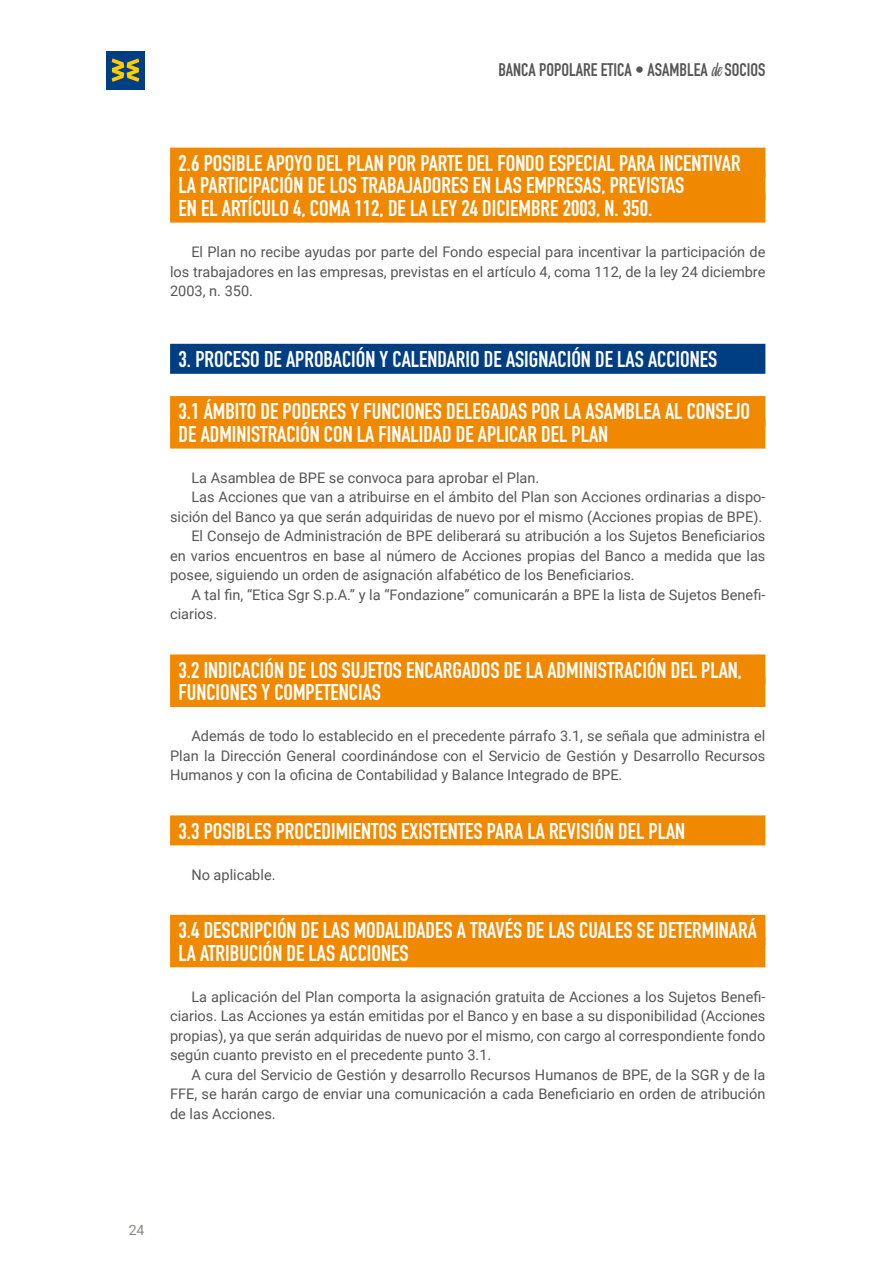
<style>
.page{position:relative;width:893px;height:1263px;background:#fff}
.page>*{position:absolute;margin:0;border:0;box-sizing:border-box;transform-origin:0 0}
.t1{font:22.5px/22.5px "DIN Engschrift Std";color:#fff}
.t2{font:18px "DIN Engschrift Std";color:#565656}
.t3{font:14.55px/19.5px "Roboto";color:#565656;text-align:justify}
.t4{font:14.1px "Roboto";color:#878786}
.s1{font-family:"Linotype Gneisenauette";font-weight:300}
</style>
<div class="page">
<div style="left:106px;top:51px;width:39px;height:38px;background:#003e84"></div>
<svg style="left:112px;top:58px;width:27px;height:24px"></svg>
<div style="left:170px;top:148px;width:595px;height:30px;background:#f18900"></div>
<div style="left:170px;top:170px;width:595px;height:30px;background:#f18900"></div>
<div style="left:170px;top:193px;width:595px;height:30px;background:#f18900"></div>
<div style="left:170px;top:344px;width:595px;height:30px;background:#003e84"></div>
<div style="left:170px;top:396px;width:595px;height:30px;background:#f18900"></div>
<div style="left:170px;top:419px;width:595px;height:30px;background:#f18900"></div>
<div style="left:170px;top:654px;width:595px;height:30px;background:#f18900"></div>
<div style="left:170px;top:677px;width:595px;height:30px;background:#f18900"></div>
<div style="left:170px;top:815px;width:595px;height:30px;background:#f18900"></div>
<div style="left:170px;top:915px;width:595px;height:30px;background:#f18900"></div>
<div style="left:170px;top:937px;width:595px;height:30px;background:#f18900"></div>
<p class="t2" style="left:498px;top:59px;width:269px">BANCA POPOLARE ETICA • ASAMBLEA <span class="s1">de</span> SOCIOS</p>
<h1 class="t1" style="left:179px;top:152px;width:564px">2.6 POSIBLE APOYO DEL PLAN POR PARTE DEL FONDO ESPECIAL PARA INCENTIVAR<br>LA PARTICIPACIÓN DE LOS TRABAJADORES EN LAS EMPRESAS, PREVISTAS<br>EN EL ARTÍCULO 4, COMA 112, DE LA LEY 24 DICIEMBRE 2003, N. 350.</h1>
<p class="t3" style="left:170px;top:242px;width:597px;text-indent:21px">El Plan no recibe ayudas por parte del Fondo especial para incentivar la participación de los trabajadores en las empresas, previstas en el artículo 4, coma 112, de la ley 24 diciembre 2003, n. 350.</p>
<h1 class="t1" style="left:179px;top:348px;width:540px">3. PROCESO DE APROBACIÓN Y CALENDARIO DE ASIGNACIÓN DE LAS ACCIONES</h1>
<h1 class="t1" style="left:179px;top:400px;width:573px">3.1 ÁMBITO DE PODERES Y FUNCIONES DELEGADAS POR LA ASAMBLEA AL CONSEJO<br>DE ADMINISTRACIÓN CON LA FINALIDAD DE APLICAR DEL PLAN</h1>
<p class="t3" style="left:191px;top:467px;width:350px">La Asamblea de BPE se convoca para aprobar el Plan.</p>
<p class="t3" style="left:191px;top:487px;width:576px">Las Acciones que van a atribuirse en el ámbito del Plan son Acciones ordinarias a dispo-</p>
<p class="t3" style="left:170px;top:506px;width:594px">sición del Banco ya que serán adquiridas de nuevo por el mismo (Acciones propias de BPE).</p>
<p class="t3" style="left:191px;top:526px;width:576px">El Consejo de Administración de BPE deliberará su atribución a los Sujetos Beneficiarios</p>
<p class="t3" style="left:170px;top:545px;width:597px">en varios encuentros en base al número de Acciones propias del Banco a medida que las</p>
<p class="t3" style="left:170px;top:565px;width:466px">posee, siguiendo un orden de asignación alfabético de los Beneficiarios.</p>
<p class="t3" style="left:191px;top:584px;width:576px">A tal fin, “Etica Sgr S.p.A.” y la “Fondazione” comunicarán a BPE la lista de Sujetos Benefi-</p>
<p class="t3" style="left:170px;top:604px;width:49px">ciarios.</p>
<h1 class="t1" style="left:179px;top:659px;width:565px">3.2 INDICACIÓN DE LOS SUJETOS ENCARGADOS DE LA ADMINISTRACIÓN DEL PLAN,<br>FUNCIONES Y COMPETENCIAS</h1>
<p class="t3" style="left:170px;top:726px;width:597px;text-indent:21px">Además de todo lo establecido en el precedente párrafo 3.1, se señala que administra el Plan la Dirección General coordinándose con el Servicio de Gestión y Desarrollo Recursos Humanos y con la oficina de Contabilidad y Balance Integrado de BPE.</p>
<h1 class="t1" style="left:179px;top:820px;width:508px">3.3 POSIBLES PROCEDIMIENTOS EXISTENTES PARA LA REVISIÓN DEL PLAN</h1>
<p class="t3" style="left:191px;top:864px;width:86px">No aplicable.</p>
<h1 class="t1" style="left:179px;top:919px;width:580px">3.4 DESCRIPCIÓN DE LAS MODALIDADES A TRAVÉS DE LAS CUALES SE DETERMINARÁ<br>LA ATRIBUCIÓN DE LAS ACCIONES</h1>
<p class="t3" style="left:170px;top:986px;width:597px;text-indent:21px">La aplicación del Plan comporta la asignación gratuita de Acciones a los Sujetos Benefi&shy;ciarios. Las Acciones ya están emitidas por el Banco y en base a su disponibilidad (Acciones propias), ya que serán adquiridas de nuevo por el mismo, con cargo al correspondiente fondo según cuanto previsto en el precedente punto 3.1.</p>
<p class="t3" style="left:170px;top:1064px;width:597px;text-indent:21px">A cura del Servicio de Gestión y desarrollo Recursos Humanos de BPE, de la SGR y de la FFE, se harán cargo de enviar una comunicación a cada Beneficiario en orden de atribución de las Acciones.</p>
<p class="t4" style="left:129px;top:1220px;width:17px">24</p>
</div>
